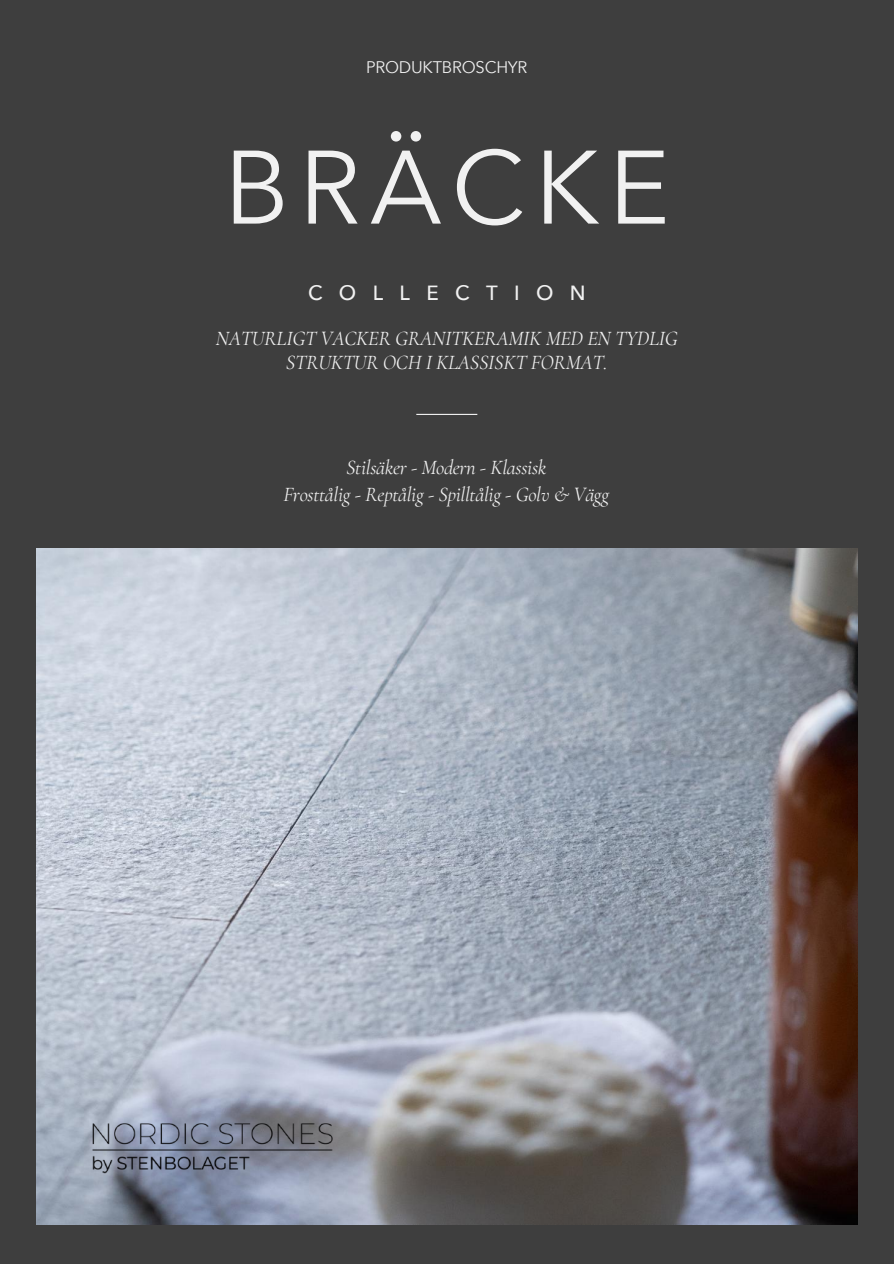
<style>
.page{position:relative;width:894px;height:1264px;background:#fff}
.page>*{position:absolute;margin:0;border:0;box-sizing:border-box;transform-origin:0 0}
.t1{font:103.05px "Avenir Next Thai Modern";letter-spacing:.09em;color:#f1f1f1}
.t2{font:italic 20.55px/24.8px "Cormorant Garamond";letter-spacing:-.015em;color:#f1f1f1;text-align:center}
.t3{font:500 20.55px "Avenir Next Thai Modern";letter-spacing:.8em;color:#f1f1f1}
.t4{font:16.5px "Avenir Next Thai Modern";letter-spacing:-.015em;color:#f1f1f1}
</style>
<div class="page">
<div style="left:0;top:0;width:893px;height:1263px;background:#3e3e3e"></div>
<img style="left:37px;top:549px;width:820px;height:675px">
<hr style="left:416px;top:414px;width:61px;height:1px;background:#f1f1f1">
<img style="left:89px;top:1119px;width:244px;height:54px">
<p class="t4" style="left:366px;top:55px;width:163px">PRODUKTBROSCHYR</p>
<h1 class="t1" style="left:224px;top:107px;width:447px">BRÄCKE</h1>
<p class="t3" style="left:308px;top:276px;width:279px">COLLECTION</p>
<p class="t2" style="left:216px;top:326px;width:463px">NATURLIGT VACKER GRANITKERAMIK MED EN TYDLIG<br>STRUKTUR OCH I KLASSISKT FORMAT.</p>
<p class="t2" style="left:283px;top:454px;width:327px;line-height:27px">Stilsäker - Modern - Klassisk<br>Frosttålig - Reptålig - Spilltålig - Golv &amp; Vägg</p>
</div>
